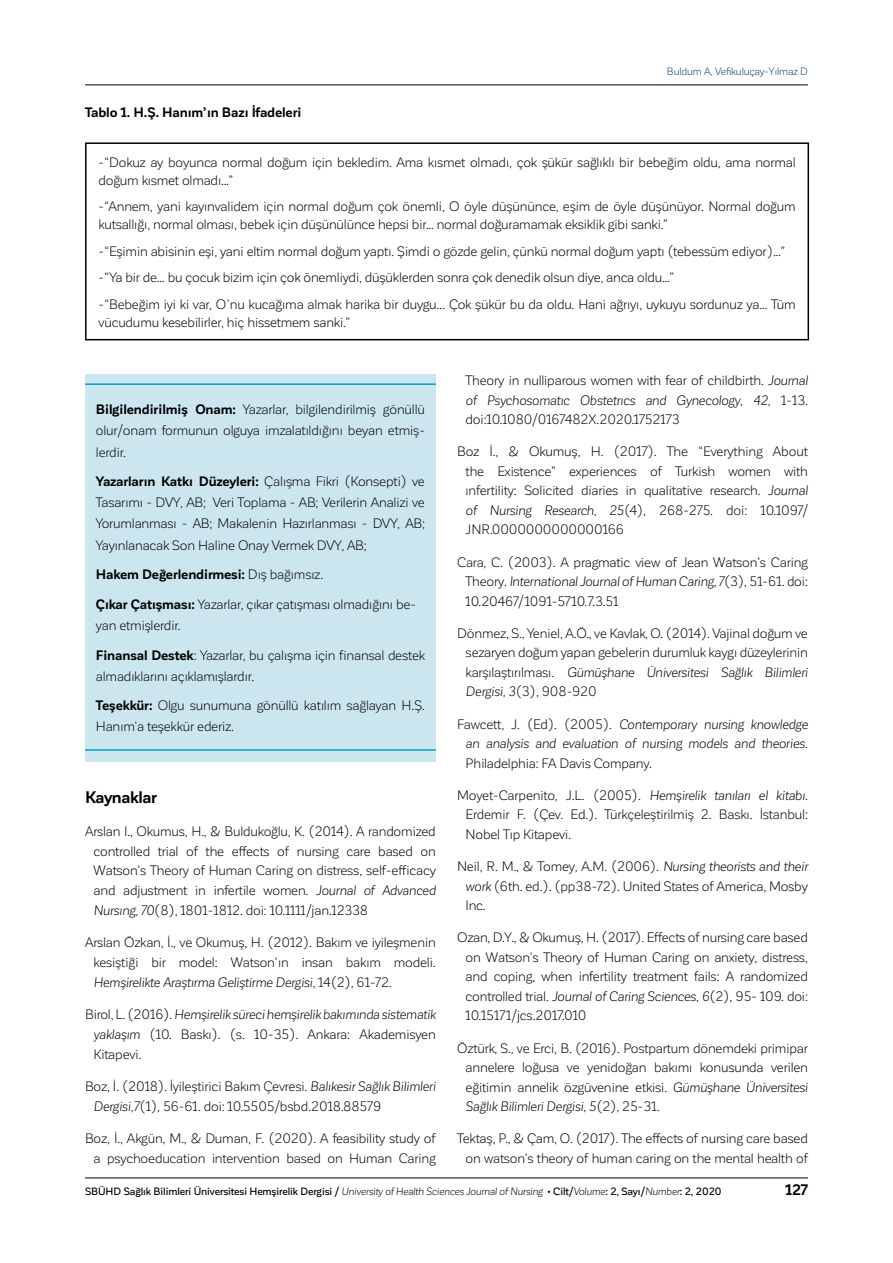
<style>
.page{position:relative;width:893px;height:1263px;background:#fff}
.page>*{position:absolute;margin:0;border:0;box-sizing:border-box;transform-origin:0 0}
.t1{font:700 16.5px "Corporative Sans";letter-spacing:-.025em;color:#000}
.t2{font:700 15px "Corporative Sans";color:#000}
.t3{font:13.5px/19.5px "Corporative Sans";letter-spacing:-.015em;color:#000;text-align:justify}
.t4{font:italic 13.5px/19.5px "Corporative Sans";letter-spacing:-.015em;color:#000;text-align:justify}
.t5{font:700 13.5px "Corporative Sans";letter-spacing:-.01em;color:#000}
.t6{font:500 10.5px "Corporative Sans";letter-spacing:-.01em;color:#000}
.t7{font:10.5px "Corporative Sans";letter-spacing:-.015em;color:#123d65}
.s1{font-weight:700}
.s2{font-style:italic}
.s3{font-style:normal}
.s4{font-weight:400;font-style:italic}
</style>
<div class="page">
<hr style="left:85px;top:85px;width:723px;height:1px;background:#000">
<hr style="left:85px;top:1178px;width:723px;height:1px;background:#000">
<div style="left:85px;top:374px;width:351px;height:387px;background:#cce6ef"></div>
<hr style="left:85px;top:383px;width:351px;height:2px;background:#00a2c7">
<hr style="left:85px;top:749px;width:351px;height:2px;background:#00a2c7">
<hr style="left:85px;top:142px;width:724px;height:2px;background:#000">
<hr style="left:85px;top:144px;width:2px;height:195px;background:#000">
<hr style="left:807px;top:144px;width:2px;height:195px;background:#000">
<hr style="left:85px;top:339px;width:724px;height:1px;background:#000">
<p class="t5" style="left:85px;top:105px;width:218px">Tablo 1. H.Ş. Hanım’ın Bazı İfadeleri</p>
<p class="t7" style="left:667px;top:66px;width:142px">Buldum A, Vefikuluçay-Yılmaz D</p>
<p class="t3" style="left:99px;top:153px;width:699px;line-height:18px">-“Dokuz ay boyunca normal doğum için bekledim. Ama kısmet olmadı, çok şükür sağlıklı bir bebeğim oldu, ama normal doğum kısmet olmadı...”</p>
<p class="t3" style="left:99px;top:198px;width:699px;line-height:18px">-“Annem, yani kayınvalidem için normal doğum çok önemli, O öyle düşününce, eşim de öyle düşünüyor. Normal doğum kutsallığı, normal olması, bebek için düşünülünce hepsi bir... normal doğuramamak eksiklik gibi sanki.”</p>
<p class="t3" style="left:99px;top:238px;width:698px;line-height:26.5px;text-align:left">-“Eşimin abisinin eşi, yani eltim normal doğum yaptı. Şimdi o gözde gelin, çünkü normal doğum yaptı (tebessüm ediyor)...” -“Ya bir de... bu çocuk bizim için çok önemliydi, düşüklerden sonra çok denedik olsun diye, anca oldu...”<br>-“Bebeğim iyi ki var, O’nu kucağıma almak harika bir duygu… Çok şükür bu da oldu. Hani ağrıyı, uykuyu sordunuz ya... Tüm</p>
<p class="t3" style="left:99px;top:313px;width:253px">vücudumu kesebilirler, hiç hissetmem sanki.”</p>
<p class="t3" style="left:96px;top:399px;width:330px;line-height:21.1px"><span class="s1">Bilgilendirilmiş Onam:</span> Yazarlar, bilgilendirilmiş gönüllü olur/onam formunun olguya imzalatıldığını beyan etmiş&shy;lerdir.</p>
<p class="t3" style="left:96px;top:471px;width:331px;line-height:21.1px"><span class="s1">Yazarların Katkı Düzeyleri:</span> Çalışma Fikri (Konsepti) ve Tasarımı - DVY, AB; Veri Toplama - AB; Verilerin Analizi ve Yorumlanması - AB; Makalenin Hazırlanması - DVY, AB; Yayınlanacak Son Haline Onay Vermek DVY, AB;</p>
<p class="t3" style="left:96px;top:560px;width:322px;line-height:29.5px"><span class="s1">Hakem Değerlendirmesi:</span> Dış bağımsız.<br><span class="s1">Çıkar Çatışması:</span> Yazarlar, çıkar çatışması olmadığını be-</p>
<p class="t3" style="left:96px;top:610px;width:330px;line-height:29.5px">yan etmişlerdir.<br><span class="s1">Finansal Destek</span>: Yazarlar, bu çalışma için finansal destek</p>
<p class="t3" style="left:96px;top:661px;width:330px;line-height:29.5px">almadıklarını açıklamışlardır.<br><span class="s1">Teşekkür:</span> Olgu sunumuna gönüllü katılım sağlayan H.Ş.</p>
<p class="t3" style="left:96px;top:717px;width:140px">Hanım’a teşekkür ederiz.</p>
<p class="t1" style="left:85px;top:788px;width:74px">Kaynaklar</p>
<p class="t3" style="left:94px;top:821px;width:344px;text-indent:-9px">Arslan I., Okumus, H., &amp; Buldukoğlu, K. (2014). A randomized controlled trial of the effects of nursing care based on Watson’s Theory of Human Caring on distress, self-efficacy and adjustment in infertile women. <span class="s2">Journal of Advanced Nursıng, 70</span>(8), 1801-1812. doi: 10.1111/jan.12338</p>
<p class="t3" style="left:94px;top:933px;width:344px;text-indent:-9px">Arslan Özkan, İ., ve Okumuş, H. (2012). Bakım ve iyileşmenin kesiştiği bir model: Watson’ın insan bakım modeli.<br><span class="s2">Hemşirelikte Araştırma Geliştirme Dergisi,</span> 14(2), 61-72.</p>
<p class="t3" style="left:94px;top:1005px;width:344px;text-indent:-9px">Birol, L. (2016). <span class="s2">Hemşirelik süreci hemşirelik bakımında sistematik yaklaşım</span> (10. Baskı). (s. 10-35). Ankara: Akademisyen Kitapevi.</p>
<p class="t3" style="left:94px;top:1077px;width:344px;text-indent:-9px">Boz, İ. (2018). İyileştirici Bakım Çevresi. <span class="s2">Balıkesir Sağlık Bilimleri<br>Dergisi,7</span>(1), 56-61. doi: 10.5505/bsbd.2018.88579</p>
<p class="t3" style="left:85px;top:1129px;width:352px;text-align:right">Boz, İ., Akgün, M., &amp; Duman, F. (2020). A feasibility study of a psychoeducation intervention based on Human Caring</p>
<p class="t3" style="left:466px;top:371px;width:344px">Theory in nulliparous women with fear of childbirth. <span class="s2">Journal of Psychosomatıc Obstetrıcs and Gynecology, 42,</span> 1-13. doi:10.1080/0167482X.2020.1752173</p>
<p class="t3" style="left:466px;top:442px;width:344px;text-indent:-9px">Boz İ., &amp; Okumuş, H. (2017). The “Everything About the Existence” experiences of Turkish women with ınfertility: Solicited diaries in qualitative research. <span class="s2">Journal of Nursing Research, 25</span>(4), 268-275. doi: 10.1097/ JNR.0000000000000166</p>
<p class="t3" style="left:466px;top:552px;width:344px;text-indent:-9px">Cara, C. (2003). A pragmatic view of Jean Watson’s Caring Theory. <span class="s2">International Journal of Human Caring, 7</span>(3), 51-61. doi:<br>10.20467/1091-5710.7.3.51</p>
<p class="t3" style="left:466px;top:623px;width:344px;text-indent:-9px">Dönmez, S., Yeniel, A.Ö., ve Kavlak, O. (2014). Vajinal doğum ve sezaryen doğum yapan gebelerin durumluk kaygı düzeylerinin karşılaştırılması. <span class="s2">Gümüşhane Üniversitesi Sağlık Bilimleri Dergisi, 3</span>(3), 908-920</p>
<p class="t4" style="left:466px;top:714px;width:344px;text-indent:-9px"><span class="s3">Fawcett, J. (Ed). (2005).</span> Contemporary nursing knowledge an analysis and evaluation of nursing models and theories<span class="s3">.<br>Philadelphia: FA Davis Company.</span></p>
<p class="t3" style="left:466px;top:785px;width:344px;text-indent:-9px">Moyet-Carpenito, J.L. (2005). <span class="s2">Hemşirelik tanıları el kitabı</span>.<br>Erdemir F. (Çev. Ed.). Türkçeleştirilmiş 2. Baskı. İstanbul:<br>Nobel Tıp Kitapevi.</p>
<p class="t3" style="left:466px;top:857px;width:344px;text-indent:-9px">Neil, R. M., &amp; Tomey, A.M. (2006). <span class="s2">Nursing theorists and their work</span> (6th. ed.). (pp38-72). United States of America, Mosby Inc.</p>
<p class="t3" style="left:466px;top:928px;width:344px;text-indent:-9px">Ozan, D.Y., &amp; Okumuş, H. (2017). Effects of nursing care based on Watson’s Theory of Human Caring on anxiety, distress, and coping, when infertility treatment fails: A randomized controlled trial. <span class="s2">Journal of Caring Sciences, 6</span>(2), 95- 109. doi:<br>10.15171/jcs.2017.010</p>
<p class="t3" style="left:466px;top:1038px;width:344px;text-indent:-9px">Öztürk, S., ve Erci, B. (2016). Postpartum dönemdeki primipar annelere loğusa ve yenidoğan bakımı konusunda verilen eğitimin annelik özgüvenine etkisi. <span class="s2">Gümüşhane Üniversitesi Sağlık Bilimleri Dergisi, 5</span>(2), 25-31.</p>
<p class="t3" style="left:457px;top:1129px;width:352px;text-align:right">Tektaş, P., &amp; Çam, O. (2017). The effects of nursing care based on watson’s theory of human caring on the mental health of</p>
<p class="t6" style="left:85px;top:1186px;width:638px">SBÜHD Sağlık Bilimleri Üniversitesi Hemşirelik Dergisi / <span class="s4">University of Health Sciences Journal of Nursing</span> • Cilt/<span class="s4">Volume</span>: 2, Sayı/<span class="s4">Number</span>: 2, 2020</p>
<p class="t2" style="left:785px;top:1181px;width:24px">127</p>
</div>
